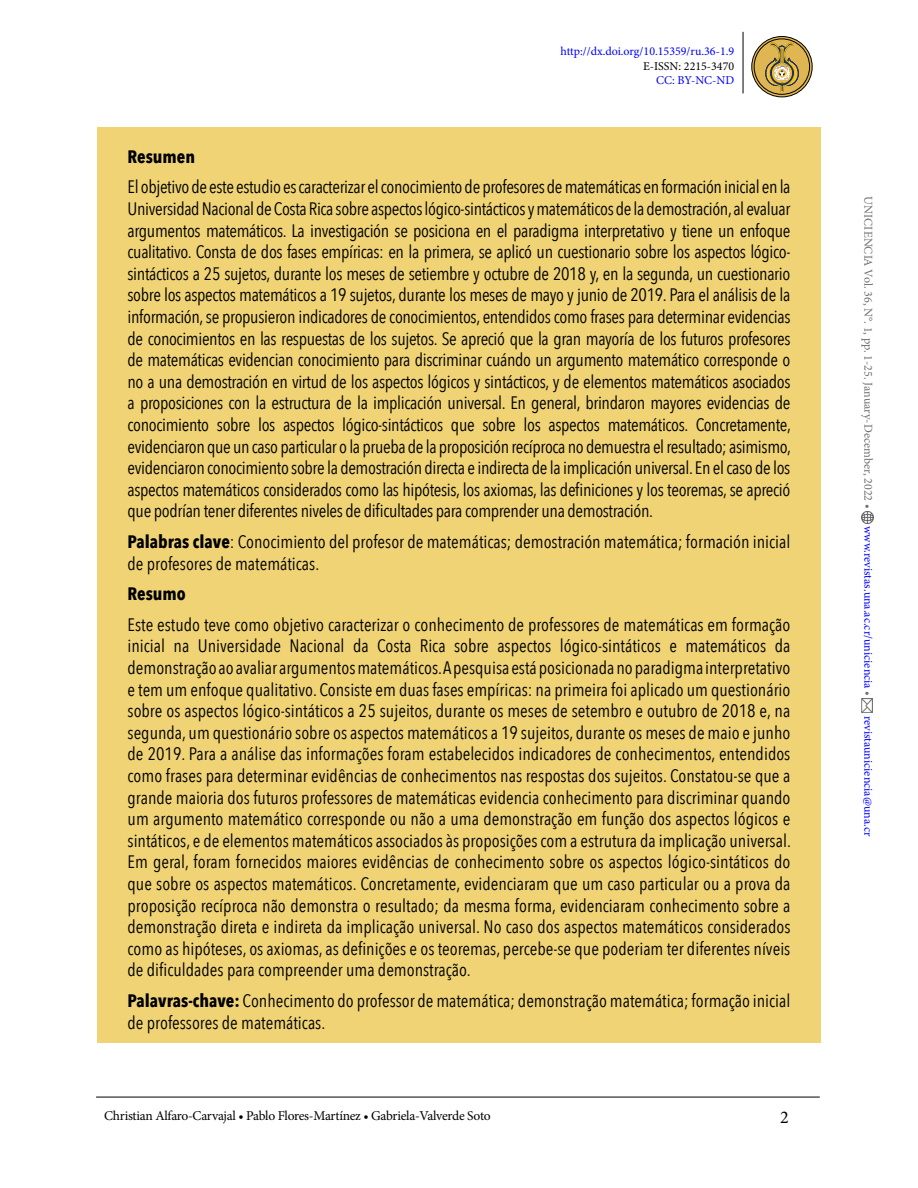
<style>
.page{position:relative;width:918px;height:1188px;background:#fff}
.page>*{position:absolute;margin:0;border:0;box-sizing:border-box;transform-origin:0 0}
.t1{font:18px/21.6px "Avenir Next Condensed";color:#000;text-align:justify}
.t2{font:700 18px "Avenir Next Condensed";color:#000}
.t3{font:18px "Minion Pro";color:#000}
.t4{font:13.5px "Minion Pro";letter-spacing:-.02em;color:#000}
.t5{font:12px "Minion Pro";color:#00f}
.t6{font:12px "Minion Pro";color:#706f6f}
.t7{font:12px "Minion Pro";color:#000}
.s1{font-weight:700}
.s2{color:#706f6f}
</style>
<div class="page">
<hr style="left:743px;top:32px;width:1px;height:61px;background:#000">
<svg style="left:862px;top:511px;width:12px;height:12px"></svg>
<img style="left:862px;top:699px;width:10px;height:14px">
<hr style="left:96px;top:1097px;width:724px;height:1px;background:#000">
<svg style="left:752px;top:37px;width:60px;height:60px"></svg>
<div style="left:754px;top:39px;width:56px;height:56px;border:1px solid #000;border-radius:50%"></div>
<div style="left:751px;top:36px;width:62px;height:61px;border:1px solid #000;border-radius:50%"></div>
<svg style="left:765px;top:42px;width:34px;height:50px;background:#bb9e53"></svg>
<div style="left:97px;top:128px;width:724px;height:915px;background:#efd375"></div>
<p class="t5" style="left:561px;top:44px;width:175px">http://dx.doi.org/10.15359/ru.36-1.9</p>
<p class="t7" style="left:643px;top:58px;width:93px">E-ISSN: 2215-3470</p>
<p class="t5" style="left:656px;top:72px;width:80px">CC: BY-NC-ND</p>
<p class="t2" style="left:128px;top:145px;width:69px">Resumen</p>
<p class="t1" style="left:128px;top:175px;width:665px">El objetivo de este estudio es caracterizar el conocimiento de profesores de matemáticas en formación inicial en la Universidad Nacional de Costa Rica sobre aspectos lógico-sintácticos y matemáticos de la demostración, al evaluar argumentos matemáticos. La investigación se posiciona en el paradigma interpretativo y tiene un enfoque cualitativo. Consta de dos fases empíricas: en la primera, se aplicó un cuestionario sobre los aspectos lógico&shy;sintácticos a 25 sujetos, durante los meses de setiembre y octubre de 2018 y, en la segunda, un cuestionario sobre los aspectos matemáticos a 19 sujetos, durante los meses de mayo y junio de 2019. Para el análisis de la información, se propusieron indicadores de conocimientos, entendidos como frases para determinar evidencias de conocimientos en las respuestas de los sujetos. Se apreció que la gran mayoría de los futuros profesores de matemáticas evidencian conocimiento para discriminar cuándo un argumento matemático corresponde o no a una demostración en virtud de los aspectos lógicos y sintácticos, y de elementos matemáticos asociados a proposiciones con la estructura de la implicación universal. En general, brindaron mayores evidencias de conocimiento sobre los aspectos lógico-sintácticos que sobre los aspectos matemáticos. Concretamente, evidenciaron que un caso particular o la prueba de la proposición recíproca no demuestra el resultado; asimismo, evidenciaron conocimiento sobre la demostración directa e indirecta de la implicación universal. En el caso de los aspectos matemáticos considerados como las hipótesis, los axiomas, las definiciones y los teoremas, se apreció que podrían tener diferentes niveles de dificultades para comprender una demostración.</p>
<p class="t1" style="left:128px;top:530px;width:664px"><span class="s1">Palabras clave</span>: Conocimiento del profesor de matemáticas; demostración matemática; formación inicial de profesores de matemáticas.</p>
<p class="t2" style="left:128px;top:583px;width:60px">Resumo</p>
<p class="t1" style="left:128px;top:613px;width:665px">Este estudo teve como objetivo caracterizar o conhecimento de professores de matemáticas em formação inicial na Universidade Nacional da Costa Rica sobre aspectos lógico-sintáticos e matemáticos da demonstração ao avaliar argumentos matemáticos. A pesquisa está posicionada no paradigma interpretativo e tem um enfoque qualitativo. Consiste em duas fases empíricas: na primeira foi aplicado um questionário sobre os aspectos lógico-sintáticos a 25 sujeitos, durante os meses de setembro e outubro de 2018 e, na segunda, um questionário sobre os aspectos matemáticos a 19 sujeitos, durante os meses de maio e junho de 2019. Para a análise das informações foram estabelecidos indicadores de conhecimentos, entendidos como frases para determinar evidências de conhecimentos nas respostas dos sujeitos. Constatou-se que a grande maioria dos futuros professores de matemáticas evidencia conhecimento para discriminar quando um argumento matemático corresponde ou não a uma demonstração em função dos aspectos lógicos e sintáticos, e de elementos matemáticos associados às proposições com a estrutura da implicação universal.<br>Em geral, foram fornecidos maiores evidências de conhecimento sobre os aspectos lógico-sintáticos do que sobre os aspectos matemáticos. Concretamente, evidenciaram que um caso particular ou a prova da proposição recíproca não demonstra o resultado; da mesma forma, evidenciaram conhecimento sobre a demonstração direta e indireta da implicação universal. No caso dos aspectos matemáticos considerados como as hipóteses, os axiomas, as definições e os teoremas, percebe-se que poderiam ter diferentes níveis de dificuldades para compreender uma demonstração.</p>
<p class="t1" style="left:128px;top:989px;width:664px"><span class="s1">Palavras-chave:</span> Conhecimento do professor de matemática; demonstração matemática; formação inicial de professores de matemáticas.</p>
<p class="t4" style="left:104px;top:1106px;width:388px">Christian Alfaro-Carvajal • Pablo Flores-Martínez • Gabriela-Valverde Soto</p>
<p class="t3" style="left:780px;top:1105px;width:10px">2</p>
<p class="t6" style="left:876px;top:196px;width:314px;rotate:90deg">UNICIENCIA Vol. 36, N°. 1, pp. 1-25. January-December, 2022 •</p>
<p class="t5" style="left:876px;top:526px;width:172px;rotate:90deg">www.revistas.una.ac.cr/uniciencia <span class="s2">•</span></p>
<p class="t5" style="left:876px;top:716px;width:122px;rotate:90deg">revistauniciencia@una.cr</p>
</div>
